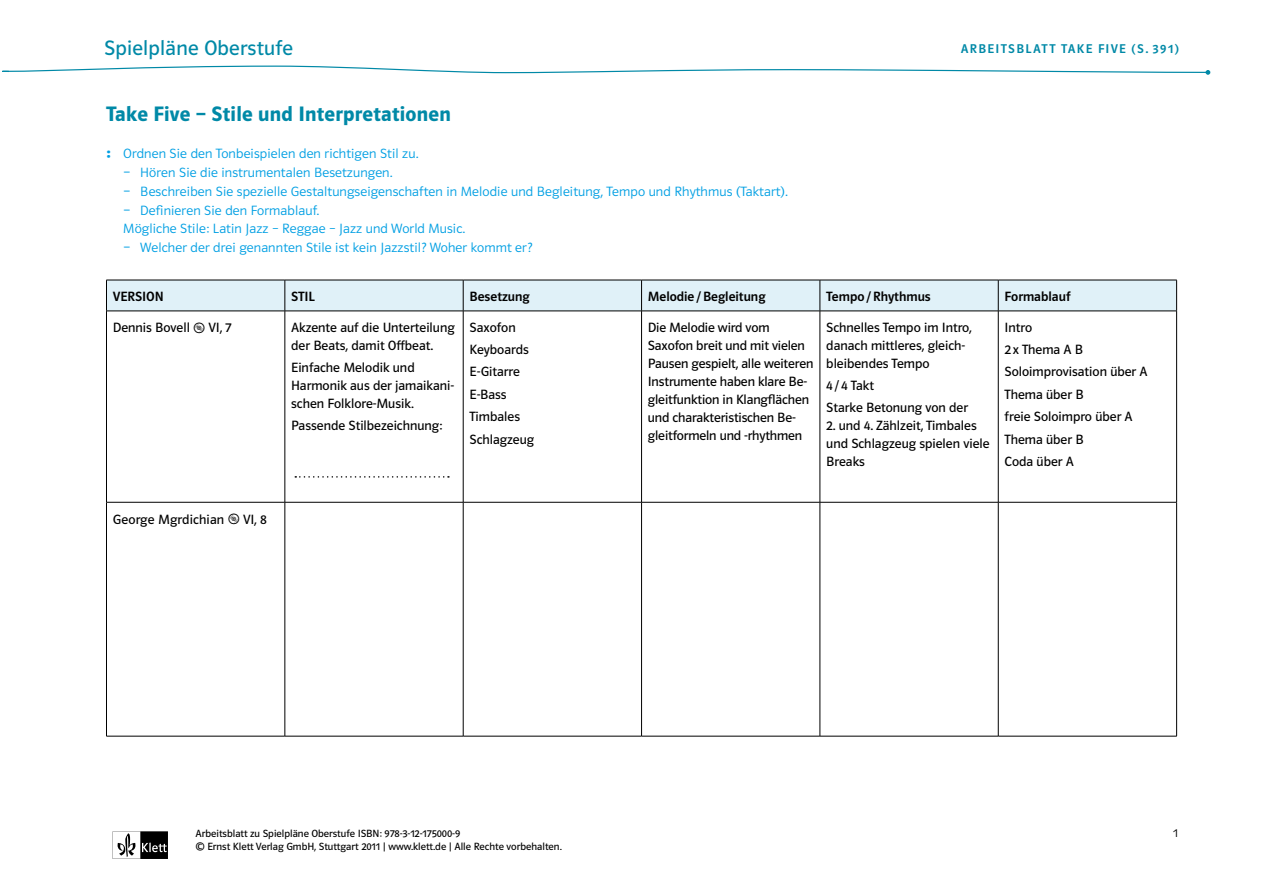
<style>
.page{position:relative;width:1263px;height:893px;background:#fff}
.page>*{position:absolute;margin:0;border:0;box-sizing:border-box;transform-origin:0 0}
.Ü2_Unterkapitel{font:21px "Polo ST11 K Hfett";letter-spacing:.01em;color:#0089a7}
.Kopfzeile_Titel{font:21px "Polo ST11 K Buch";letter-spacing:.01em;color:#0089a7}
.Tabelle_Text_Arbeits{font:13.5px/18px "Polo ST11 K Buch";color:#000}
.Impuls_Aufgabe_Aufzä{font:13.5px "Polo ST11 K Leicht";letter-spacing:.01em;color:#009fe3}
.Impuls_Aufgabe{font:13.5px "Polo ST11 K Leicht";letter-spacing:.01em;color:#009fe3}
.Tabelle_Überschrift{font:13.5px "Polo ST11 K Krftg";color:#000}
.Kopfzeile{font:12.75px "Polo ST Cap K Krftg";letter-spacing:.11em;color:#0089a7}
.t1{font:12px "Polo ST11 K Leicht";color:#000}
._05_ab_fußzeile_impr{font:10.5px "Polo ST11 K Buch";color:#000}
.s1{font-family:"Polo ST11 K";font-weight:700;font-size:15px}
.s2{font-size:15px}
.s3{font-family:"Klett Pikto 1.2";font-size:15px}
</style>
<div class="page">
<svg style="left:2px;top:65px;width:1208px;height:10px"></svg>
<svg style="left:113px;top:831px;width:55px;height:28px"></svg>
<div style="left:107px;top:281px;width:1069px;height:30px;background:#e0f1f8"></div>
<svg style="left:107px;top:312px;width:1069px;height:424px"></svg>
<hr style="left:106px;top:311px;width:1px;height:191px;background:#000">
<hr style="left:285px;top:311px;width:1px;height:191px;background:#000">
<hr style="left:463px;top:311px;width:1px;height:191px;background:#000">
<hr style="left:641px;top:311px;width:1px;height:191px;background:#000">
<hr style="left:820px;top:311px;width:1px;height:191px;background:#000">
<hr style="left:998px;top:311px;width:1px;height:191px;background:#000">
<hr style="left:1176px;top:311px;width:1px;height:191px;background:#000">
<hr style="left:106px;top:502px;width:179px;height:1px;background:#000">
<hr style="left:106px;top:502px;width:1px;height:234px;background:#000">
<hr style="left:285px;top:502px;width:178px;height:1px;background:#000">
<hr style="left:285px;top:502px;width:1px;height:234px;background:#000">
<hr style="left:463px;top:502px;width:178px;height:1px;background:#000">
<hr style="left:463px;top:502px;width:1px;height:234px;background:#000">
<hr style="left:641px;top:502px;width:179px;height:1px;background:#000">
<hr style="left:641px;top:502px;width:1px;height:234px;background:#000">
<hr style="left:820px;top:502px;width:178px;height:1px;background:#000">
<hr style="left:820px;top:502px;width:1px;height:234px;background:#000">
<hr style="left:998px;top:502px;width:179px;height:1px;background:#000">
<hr style="left:998px;top:502px;width:1px;height:234px;background:#000">
<hr style="left:1176px;top:502px;width:1px;height:234px;background:#000">
<hr style="left:106px;top:736px;width:179px;height:1px;background:#000">
<hr style="left:285px;top:736px;width:178px;height:1px;background:#000">
<hr style="left:463px;top:736px;width:178px;height:1px;background:#000">
<hr style="left:641px;top:736px;width:179px;height:1px;background:#000">
<hr style="left:820px;top:736px;width:178px;height:1px;background:#000">
<hr style="left:998px;top:736px;width:179px;height:1px;background:#000">
<hr style="left:106px;top:280px;width:179px;height:1px;background:#000">
<hr style="left:106px;top:280px;width:1px;height:31px;background:#000">
<hr style="left:285px;top:280px;width:178px;height:1px;background:#000">
<hr style="left:285px;top:280px;width:1px;height:31px;background:#000">
<hr style="left:463px;top:280px;width:178px;height:1px;background:#000">
<hr style="left:463px;top:280px;width:1px;height:31px;background:#000">
<hr style="left:641px;top:280px;width:179px;height:1px;background:#000">
<hr style="left:641px;top:280px;width:1px;height:31px;background:#000">
<hr style="left:820px;top:280px;width:178px;height:1px;background:#000">
<hr style="left:820px;top:280px;width:1px;height:31px;background:#000">
<hr style="left:998px;top:280px;width:179px;height:1px;background:#000">
<hr style="left:998px;top:280px;width:1px;height:31px;background:#000">
<hr style="left:1176px;top:280px;width:1px;height:31px;background:#000">
<hr style="left:106px;top:311px;width:179px;height:1px;background:#000">
<hr style="left:285px;top:311px;width:178px;height:1px;background:#000">
<hr style="left:463px;top:311px;width:178px;height:1px;background:#000">
<hr style="left:641px;top:311px;width:179px;height:1px;background:#000">
<hr style="left:820px;top:311px;width:178px;height:1px;background:#000">
<hr style="left:998px;top:311px;width:179px;height:1px;background:#000">
<svg style="left:295px;top:476px;width:154px;height:2px"></svg>
<p class="Kopfzeile_Titel" style="left:104px;top:37px;width:190px">Spielpläne Oberstufe</p>
<p class="Kopfzeile" style="left:961px;top:42px;width:220px">ARBEITSBLATT TAKE FIVE (S. 391)</p>
<p class="Ü2_Unterkapitel" style="left:106px;top:102px;width:346px">Take Five – Stile und Interpretationen</p>
<p class="Impuls_Aufgabe" style="left:106px;top:146px;width:314px"><span class="s1">:</span> Ordnen Sie den Tonbeispielen den richtigen Stil zu.</p>
<p class="Impuls_Aufgabe_Aufzä" style="left:123px;top:165px;width:271px"><span class="s2">–</span> Hören Sie die instrumentalen Besetzungen.</p>
<p class="Impuls_Aufgabe_Aufzä" style="left:123px;top:184px;width:666px"><span class="s2">–</span> Beschreiben Sie spezielle Gestaltungseigenschaften in Melodie und Begleitung, Tempo und Rhythmus (Taktart).</p>
<p class="Impuls_Aufgabe_Aufzä" style="left:123px;top:203px;width:197px"><span class="s2">–</span> Definieren Sie den Formablauf.</p>
<p class="Impuls_Aufgabe" style="left:123px;top:221px;width:343px">Mögliche Stile: Latin Jazz – Reggae – Jazz und World Music.</p>
<p class="Impuls_Aufgabe_Aufzä" style="left:123px;top:240px;width:410px"><span class="s2">–</span> Welcher der drei genannten Stile ist kein Jazzstil? Woher kommt er?</p>
<p class="Tabelle_Überschrift" style="left:113px;top:289px;width:52px">VERSION</p>
<p class="Tabelle_Überschrift" style="left:291px;top:289px;width:25px">STIL</p>
<p class="Tabelle_Überschrift" style="left:470px;top:289px;width:62px">Besetzung</p>
<p class="Tabelle_Überschrift" style="left:648px;top:289px;width:119px">Melodie / Begleitung</p>
<p class="Tabelle_Überschrift" style="left:826px;top:289px;width:106px">Tempo / Rhythmus</p>
<p class="Tabelle_Überschrift" style="left:1005px;top:289px;width:67px">Formablauf</p>
<p class="Tabelle_Text_Arbeits" style="left:113px;top:319px;width:120px">Dennis Bovell <span class="s3">c</span> VI, 7</p>
<p class="Tabelle_Text_Arbeits" style="left:291px;top:318px;width:165px">Akzente auf die Unterteilung der Beats, damit Offbeat.</p>
<p class="Tabelle_Text_Arbeits" style="left:291px;top:359px;width:164px">Einfache Melodik und<br>Harmonik aus der jamaikani&shy;schen Folklore-Musik.</p>
<p class="Tabelle_Text_Arbeits" style="left:291px;top:417px;width:153px">Passende Stilbezeichnung:</p>
<p class="Tabelle_Text_Arbeits" style="left:648px;top:318px;width:167px">Die Melodie wird vom<br>Saxofon breit und mit vielen<br>Pausen gespielt, alle weiteren<br>Instrumente haben klare Be&shy;gleitfunktion in Klangflächen und charakteristischen Be&shy;gleitformeln und -rhythmen</p>
<p class="Tabelle_Text_Arbeits" style="left:826px;top:318px;width:147px">Schnelles Tempo im Intro, danach mittleres, gleich&shy;bleibendes Tempo</p>
<p class="Tabelle_Text_Arbeits" style="left:470px;top:318px;width:48px">Saxofon</p>
<p class="Tabelle_Text_Arbeits" style="left:470px;top:341px;width:61px">Keyboards</p>
<p class="Tabelle_Text_Arbeits" style="left:470px;top:363px;width:52px">E-Gitarre</p>
<p class="Tabelle_Text_Arbeits" style="left:470px;top:386px;width:39px">E-Bass</p>
<p class="Tabelle_Text_Arbeits" style="left:470px;top:408px;width:52px">Timbales</p>
<p class="Tabelle_Text_Arbeits" style="left:470px;top:430px;width:66px">Schlagzeug</p>
<p class="Tabelle_Text_Arbeits" style="left:1005px;top:318px;width:29px">Intro</p>
<p class="Tabelle_Text_Arbeits" style="left:1005px;top:341px;width:80px">2 x Thema A B</p>
<p class="Tabelle_Text_Arbeits" style="left:1005px;top:363px;width:144px">Soloimprovisation über A</p>
<p class="Tabelle_Text_Arbeits" style="left:1005px;top:386px;width:80px">Thema über B</p>
<p class="Tabelle_Text_Arbeits" style="left:1005px;top:408px;width:129px">freie Soloimpro über A</p>
<p class="Tabelle_Text_Arbeits" style="left:1005px;top:430px;width:80px">Thema über B</p>
<p class="Tabelle_Text_Arbeits" style="left:1005px;top:453px;width:71px">Coda über A</p>
<p class="Tabelle_Text_Arbeits" style="left:826px;top:377px;width:49px">4 / 4 Takt</p>
<p class="Tabelle_Text_Arbeits" style="left:826px;top:399px;width:143px">Starke Betonung von der</p>
<p class="Tabelle_Text_Arbeits" style="left:826px;top:417px;width:165px">2. und 4. Zählzeit, Timbales und Schlagzeug spielen viele<br>Breaks</p>
<p class="Tabelle_Text_Arbeits" style="left:113px;top:510px;width:155px">George Mgrdichian <span class="s3">c</span> VI, 8</p>
<p class="_05_ab_fußzeile_impr" style="left:196px;top:828px;width:266px">Arbeitsblatt zu Spielpläne Oberstufe ISBN: 978-3-12-175000-9</p>
<p class="t1" style="left:1173px;top:827px;width:6px">1</p>
<p class="_05_ab_fußzeile_impr" style="left:196px;top:841px;width:368px">© Ernst Klett Verlag GmbH, Stuttgart 2011 | www.klett.de | Alle Rechte vorbehalten.</p>
</div>
